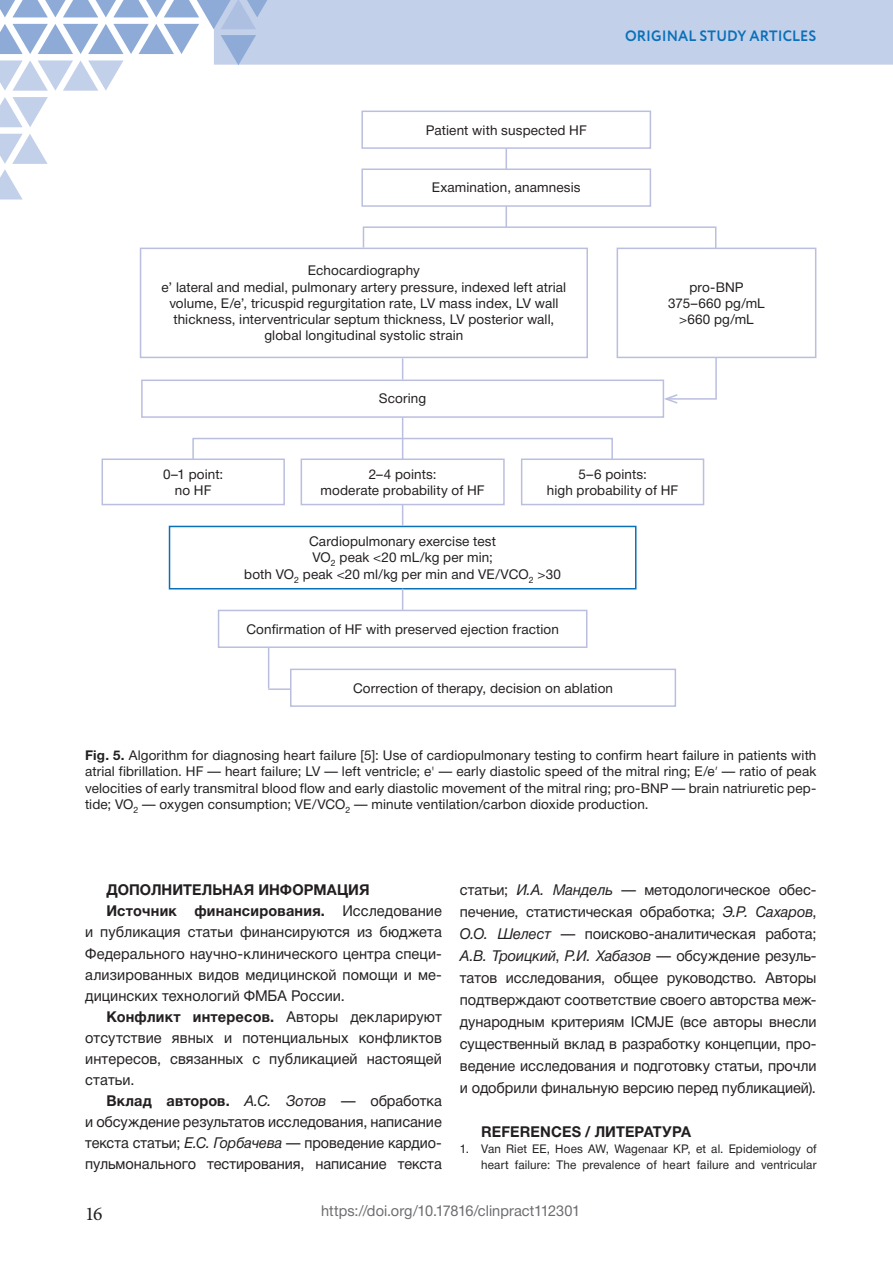
<style>
.page{position:relative;width:893px;height:1263px;background:#fff}
.page>*{position:absolute;margin:0;border:0;box-sizing:border-box;transform-origin:0 0}
.t1{font:19.5px "Minion Pro";color:#231f20}
.t2{font:15px/22px "Helvetica Neue Cyr";letter-spacing:.005em;color:#231f20;text-align:justify}
.t3{font:700 15px "Helvetica Neue Cyr";letter-spacing:.01em;color:#231f20}
.t4{font:15px "Helvetica Neue Cyr";letter-spacing:.005em;color:#231f20;scale:.96 1}
.t5{font:15px "Helvetica Neue Cyr";color:#6c6d70}
.t6{font:700 15px "Circe";letter-spacing:.01em;color:#0970b9;scale:.95 1}
.t7{font:13.5px/16.2px "Helvetica Neue Cyr";letter-spacing:.01em;color:#231f20;text-align:center}
.t8{font:12px/16px "Helvetica Neue Cyr";letter-spacing:.01em;color:#231f20;text-align:right}
.s1{font-weight:700}
.s2{font-style:italic}
.s3{font-weight:400}
.s4{font-weight:400;font-style:italic}
</style>
<div class="page">
<svg style="left:0;top:97px;width:48px;height:30px"></svg>
<svg style="left:0;top:134px;width:48px;height:65px"></svg>
<svg style="left:0;top:0;width:893px;height:91px"></svg>
<div style="left:361px;top:111px;width:290px;height:38px;border:2px solid #babfe0"></div>
<div style="left:361px;top:168px;width:290px;height:39px;border:2px solid #babfe0"></div>
<div style="left:141px;top:379px;width:523px;height:39px;border:2px solid #babfe0"></div>
<div style="left:218px;top:610px;width:369px;height:38px;border:2px solid #babfe0"></div>
<div style="left:290px;top:669px;width:386px;height:38px;border:2px solid #babfe0"></div>
<div style="left:169px;top:526px;width:467px;height:63px;border:2px solid #0970b9"></div>
<div style="left:102px;top:458px;width:183px;height:47px;border:2px solid #babfe0"></div>
<div style="left:301px;top:458px;width:204px;height:47px;border:2px solid #babfe0"></div>
<div style="left:521px;top:458px;width:183px;height:47px;border:2px solid #babfe0"></div>
<div style="left:140px;top:248px;width:448px;height:110px;border:2px solid #babfe0"></div>
<div style="left:617px;top:248px;width:199px;height:110px;border:2px solid #babfe0"></div>
<svg style="left:506px;top:148px;width:1px;height:22px"></svg>
<svg style="left:402px;top:358px;width:1px;height:21px"></svg>
<svg style="left:402px;top:504px;width:1px;height:22px"></svg>
<svg style="left:402px;top:589px;width:1px;height:21px"></svg>
<svg style="left:362px;top:206px;width:355px;height:44px"></svg>
<hr style="left:402px;top:417px;width:1px;height:43px;background:#babfe0">
<svg style="left:192px;top:437px;width:422px;height:24px"></svg>
<hr style="left:268px;top:688px;width:23px;height:2px;background:#babfe0">
<hr style="left:268px;top:648px;width:1px;height:40px;background:#babfe0">
<svg style="left:662px;top:356px;width:56px;height:49px"></svg>
<p class="t7" style="left:426px;top:122px;width:162px">Patient with suspected HF</p>
<p class="t7" style="left:432px;top:180px;width:150px">Examination, anamnesis</p>
<p class="t7" style="left:162px;top:263px;width:406px">Echocardiography<br>e’ lateral and medial, pulmonary artery pressure, indexed left atrial volume, E/e’, tricuspid regurgitation rate, LV mass index, LV wall thickness, interventricular septum thickness, LV posterior wall, global longitudinal systolic strain</p>
<p class="t7" style="left:379px;top:391px;width:49px">Scoring</p>
<p class="t6" style="left:625px;top:26px;width:203px">ORIGINAL STUDY ARTICLES</p>
<p class="t7" style="left:668px;top:279px;width:98px">pro-BNP<br>375–660 pg/mL &gt;660 pg/mL</p>
<p class="t7" style="left:163px;top:466px;width:62px">0–1 point: no HF</p>
<p class="t7" style="left:321px;top:466px;width:166px">2–4 points:<br>moderate probability of HF</p>
<p class="t7" style="left:547px;top:466px;width:133px">5–6 points:<br>high probability of HF</p>
<p class="t7" style="left:244px;top:533px;width:318px">Cardiopulmonary exercise test<br>VO<sub>2</sub> peak &lt;20 mL/kg per min;<br>both VO<sub>2</sub> peak &lt;20 ml/kg per min and VE/VCO<sub>2</sub> &gt;30</p>
<p class="t7" style="left:246px;top:621px;width:314px">Confirmation of HF with preserved ejection fraction</p>
<p class="t7" style="left:353px;top:680px;width:262px">Correction of therapy, decision on ablation</p>
<p class="t7" style="left:85px;top:747px;width:733px;text-align:justify"><span class="s1">Fig. 5.</span> Algorithm for diagnosing heart failure [5]: Use of cardiopulmonary testing to confirm heart failure in patients with atrial fibrillation. HF — heart failure; LV — left ventricle; e' — early diastolic speed of the mitral ring; E/e<span class="s2">'</span> — ratio of peak velocities of early transmitral blood flow and early diastolic movement of the mitral ring; pro-BNP — brain natriuretic pep&shy;tide; VO<sub>2</sub> — oxygen consumption; VE/VCO<sub>2</sub> — minute ventilation/carbon dioxide production.</p>
<p class="t3" style="left:106px;top:882px;width:264px">ДОПОЛНИТЕЛЬНАЯ ИНФОРМАЦИЯ</p>
<p class="t3" style="left:106px;top:903px;width:337px">Источник финансирования. <span class="s3">Исследование</span></p>
<p class="t2" style="left:85px;top:921px;width:358px">и публикация статьи финансируются из бюджета</p>
<p class="t2" style="left:85px;top:942px;width:358px">Федерального научно-клинического центра специ-</p>
<p class="t2" style="left:85px;top:963px;width:358px">ализированных видов медицинской помощи и ме-</p>
<p class="t2" style="left:85px;top:984px;width:261px">дицинских технологий ФМБА России.</p>
<p class="t3" style="left:106px;top:1008px;width:337px">Конфликт интересов. <span class="s3">Авторы декларируют</span></p>
<p class="t2" style="left:85px;top:1027px;width:358px">отсутствие явных и потенциальных конфликтов</p>
<p class="t2" style="left:85px;top:1048px;width:358px">интересов, связанных с публикацией настоящей</p>
<p class="t2" style="left:85px;top:1069px;width:51px">статьи.</p>
<p class="t3" style="left:106px;top:1092px;width:337px">Вклад авторов. <span class="s4">А.С. Зотов</span> <span class="s3">— обработка</span></p>
<p class="t2" style="left:85px;top:1111px;width:358px">и обсуждение результатов исследования, написание</p>
<p class="t4" style="left:85px;top:1135px;width:372px">текста статьи; <span class="s2">Е.С. Горбачева</span> — проведение кардио-</p>
<p class="t2" style="left:85px;top:1153px;width:358px">пульмонального тестирования, написание текста</p>
<p class="t2" style="left:460px;top:879px;width:358px">статьи; <span class="s2">И.А. Мандель</span> — методологическое обес&shy;печение, статистическая обработка; <span class="s2">Э.Р. Сахаров</span>, <span class="s2">О.О. Шелест</span> — поисково-аналитическая работа; <span class="s2">А.В. Троицкий</span>, <span class="s2">Р.И. Хабазов</span> — обсуждение резуль&shy;татов исследования, общее руководство. Авторы подтверждают соответствие своего авторства меж&shy;дународным критериям ICMJE (все авторы внесли существенный вклад в разработку концепции, про&shy;ведение исследования и подготовку статьи, прочли и одобрили финальную версию перед публикацией).</p>
<p class="t3" style="left:481px;top:1124px;width:211px">REFERENCES / ЛИТЕРАТУРА</p>
<p class="t8" style="left:460px;top:1141px;width:358px">1. Van Riet EE, Hoes AW, Wagenaar KP, et al. Epidemiology of heart failure: The prevalence of heart failure and ventricular</p>
<h1 class="t1" style="left:85px;top:1200px;width:19px">16</h1>
<p class="t5" style="left:321px;top:1203px;width:261px">https://doi.org/10.17816/clinpract112301</p>
</div>
